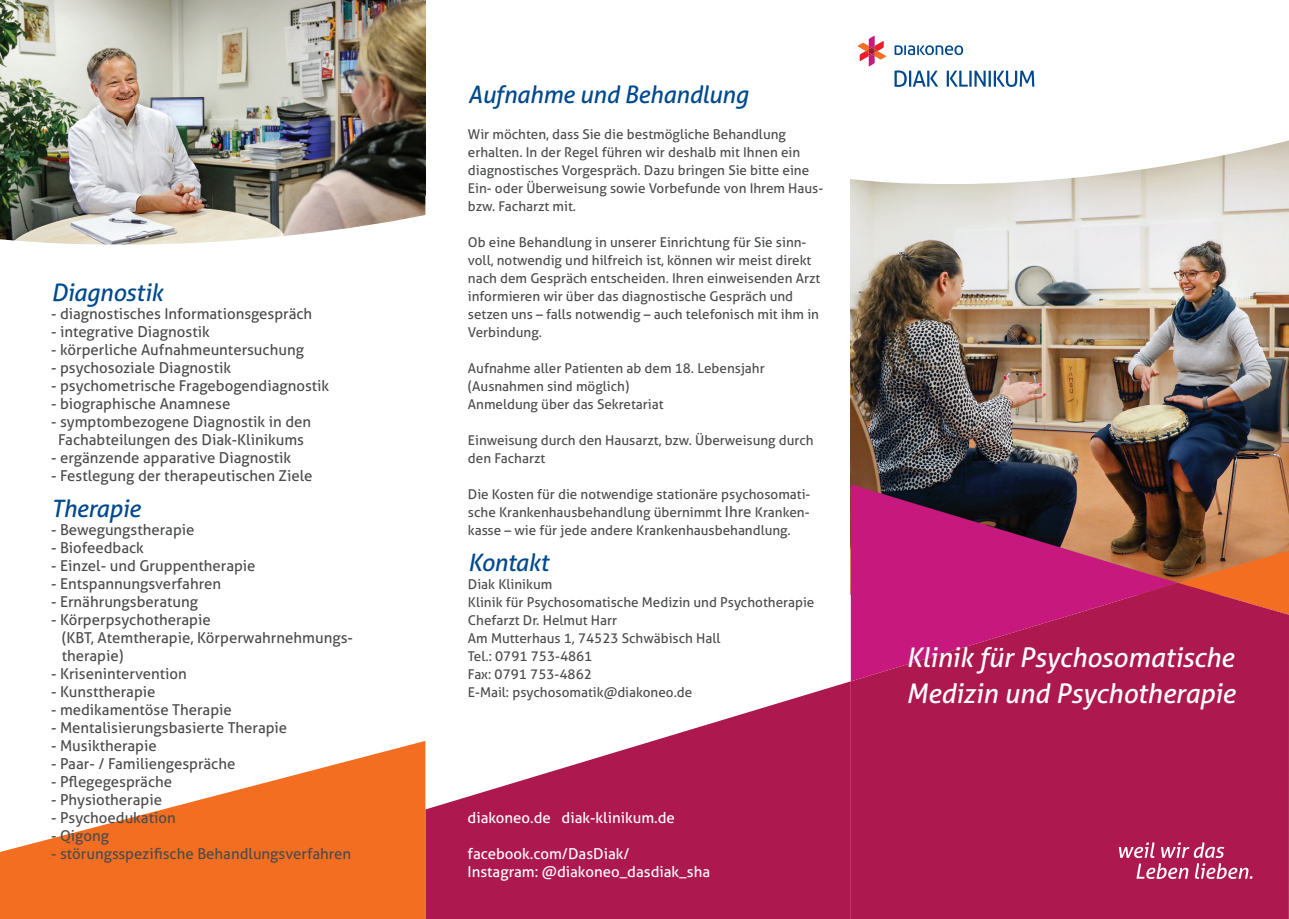
<style>
.page{position:relative;width:1289px;height:919px;background:#fff}
.page>*{position:absolute;margin:0;border:0;box-sizing:border-box;transform-origin:0 0}
.t1{font:italic 27px/36px "Aller";letter-spacing:-.01em;color:#fff}
.t2{font:italic 24px "Aller";letter-spacing:-.015em;color:#01498e}
.t3{font:15px/18px "Aller";color:#4b4c4d;text-align:center}
.t4{font:15px/18px "Aller";color:#fff}
.t5{font:13.5px/18px "Aller";color:#4b4c4d}
.s1{font-size:15px}
</style>
<div class="page">
<img style="left:850px;top:184px;width:438px;height:366px">
<svg style="left:850px;top:35px;width:438px;height:149px"></svg>
<svg style="left:850px;top:484px;width:327px;height:99px;fill:#c7197a"></svg>
<svg style="left:1177px;top:550px;width:111px;height:33px"></svg>
<svg style="left:850px;top:583px;width:438px;height:335px;fill:#ad184f"></svg>
<svg style="left:1118px;top:842px;width:134px;height:36px"></svg>
<svg style="left:425px;top:681px;width:425px;height:237px;fill:#ad184f"></svg>
<svg style="left:0;top:741px;width:425px;height:177px;fill:#f36e21"></svg>
<svg style="left:858px;top:36px;width:28px;height:30px"></svg>
<svg style="left:894px;top:45px;width:69px;height:10px"></svg>
<svg style="left:894px;top:70px;width:140px;height:17px"></svg>
<img style="left:0;top:0;width:425px;height:196px">
<img style="left:0;top:196px;width:213px;height:48px">
<img style="left:213px;top:196px;width:212px;height:46px">
<h2 class="t2" style="left:51px;top:278px;width:113px">Diagnostik</h2>
<p class="t3" style="left:51px;top:304px;width:263px">- diagnostisches Informationsgespräch</p>
<p class="t3" style="left:51px;top:322px;width:160px">- integrative Diagnostik</p>
<p class="t3" style="left:51px;top:340px;width:254px">- körperliche Aufnahmeuntersuchung</p>
<p class="t3" style="left:51px;top:358px;width:182px">- psychosoziale Diagnostik</p>
<p class="t3" style="left:51px;top:376px;width:280px">- psychometrische Fragebogendiagnostik</p>
<p class="t3" style="left:51px;top:394px;width:181px">- biographische Anamnese</p>
<p class="t3" style="left:51px;top:412px;width:261px">- symptombezogene Diagnostik in den<br>Fachabteilungen des Diak-Klinikums</p>
<p class="t3" style="left:51px;top:448px;width:242px">- ergänzende apparative Diagnostik</p>
<p class="t3" style="left:51px;top:466px;width:263px">- Festlegung der therapeutischen Ziele</p>
<h2 class="t2" style="left:51px;top:494px;width:91px">Therapie</h2>
<p class="t3" style="left:51px;top:520px;width:145px">- Bewegungstherapie</p>
<p class="t3" style="left:51px;top:538px;width:94px">- Biofeedback</p>
<p class="t3" style="left:51px;top:556px;width:206px">- Einzel- und Gruppentherapie</p>
<p class="t3" style="left:51px;top:574px;width:171px">- Entspannungsverfahren</p>
<p class="t3" style="left:51px;top:592px;width:148px">- Ernährungsberatung</p>
<p class="t3" style="left:62px;top:610px;width:293px;text-align:left;text-indent:-11px">- Körperpsychotherapie<br>(KBT, Atemtherapie, Körperwahrnehmungs&shy;therapie)</p>
<p class="t3" style="left:51px;top:664px;width:137px">- Krisenintervention</p>
<p class="t3" style="left:51px;top:682px;width:106px">- Kunsttherapie</p>
<p class="t3" style="left:51px;top:700px;width:182px">- medikamentöse Therapie</p>
<p class="t3" style="left:51px;top:718px;width:238px">- Mentalisierungsbasierte Therapie</p>
<p class="t3" style="left:51px;top:736px;width:107px">- Musiktherapie</p>
<p class="t3" style="left:51px;top:754px;width:186px">- Paar- / Familiengespräche</p>
<p class="t3" style="left:51px;top:772px;width:123px">- Pflegegespräche</p>
<p class="t3" style="left:51px;top:790px;width:112px">- Physiotherapie</p>
<p class="t3" style="left:51px;top:808px;width:126px">- Psychoedukation</p>
<p class="t3" style="left:51px;top:826px;width:59px">- Qigong</p>
<p class="t3" style="left:51px;top:844px;width:302px">- störungsspezifische Behandlungsverfahren</p>
<h2 class="t2" style="left:468px;top:80px;width:282px">Aufnahme und Behandlung</h2>
<p class="t5" style="left:468px;top:125px;width:357px">Wir möchten, dass Sie die bestmögliche Behandlung erhalten. In der Regel führen wir deshalb mit Ihnen ein diagnostisches Vorgespräch. Dazu bringen Sie bitte eine Ein- oder Überweisung sowie Vorbefunde von Ihrem Haus&shy;bzw. Facharzt mit.</p>
<p class="t5" style="left:468px;top:233px;width:354px">Ob eine Behandlung in unserer Einrichtung für Sie sinn&shy;voll, notwendig und hilfreich ist, können wir meist direkt nach dem Gespräch entscheiden. Ihren einweisenden Arzt informieren wir über das diagnostische Gespräch und setzen uns – falls notwendig – auch telefonisch mit ihm in Verbindung.</p>
<p class="t5" style="left:468px;top:359px;width:298px">Aufnahme aller Patienten ab dem 18. Lebensjahr (Ausnahmen sind möglich)<br>Anmeldung über das Sekretariat</p>
<p class="t5" style="left:468px;top:431px;width:347px">Einweisung durch den Hausarzt, bzw. Überweisung durch den Facharzt</p>
<p class="t5" style="left:468px;top:485px;width:344px;text-align:justify">Die Kosten für die notwendige stationäre psychosomati&shy;sche Krankenhausbehandlung übernimmt <span class="s1">Ihre</span> Kranken&shy;kasse – wie für jede andere Krankenhausbehandlung.</p>
<h2 class="t2" style="left:468px;top:548px;width:82px">Kontakt</h2>
<p class="t5" style="left:468px;top:575px;width:348px">Diak Klinikum<br>Klinik für Psychosomatische Medizin und Psychotherapie<br>Chefarzt Dr. Helmut Harr<br>Am Mutterhaus 1, 74523 Schwäbisch Hall<br>Tel.: 0791 753-4861<br>Fax: 0791 753-4862<br>E-Mail: psychosomatik@diakoneo.de</p>
<p class="t4" style="left:467px;top:808px;width:209px">diakoneo.de diak-klinikum.de</p>
<p class="t4" style="left:467px;top:844px;width:244px">facebook.com/DasDiak/<br>Instagram: @diakoneo_dasdiak_sha</p>
<h1 class="t1" style="left:906px;top:638px;width:331px">Klinik für Psychosomatische<br>Medizin und Psychotherapie</h1>
</div>
